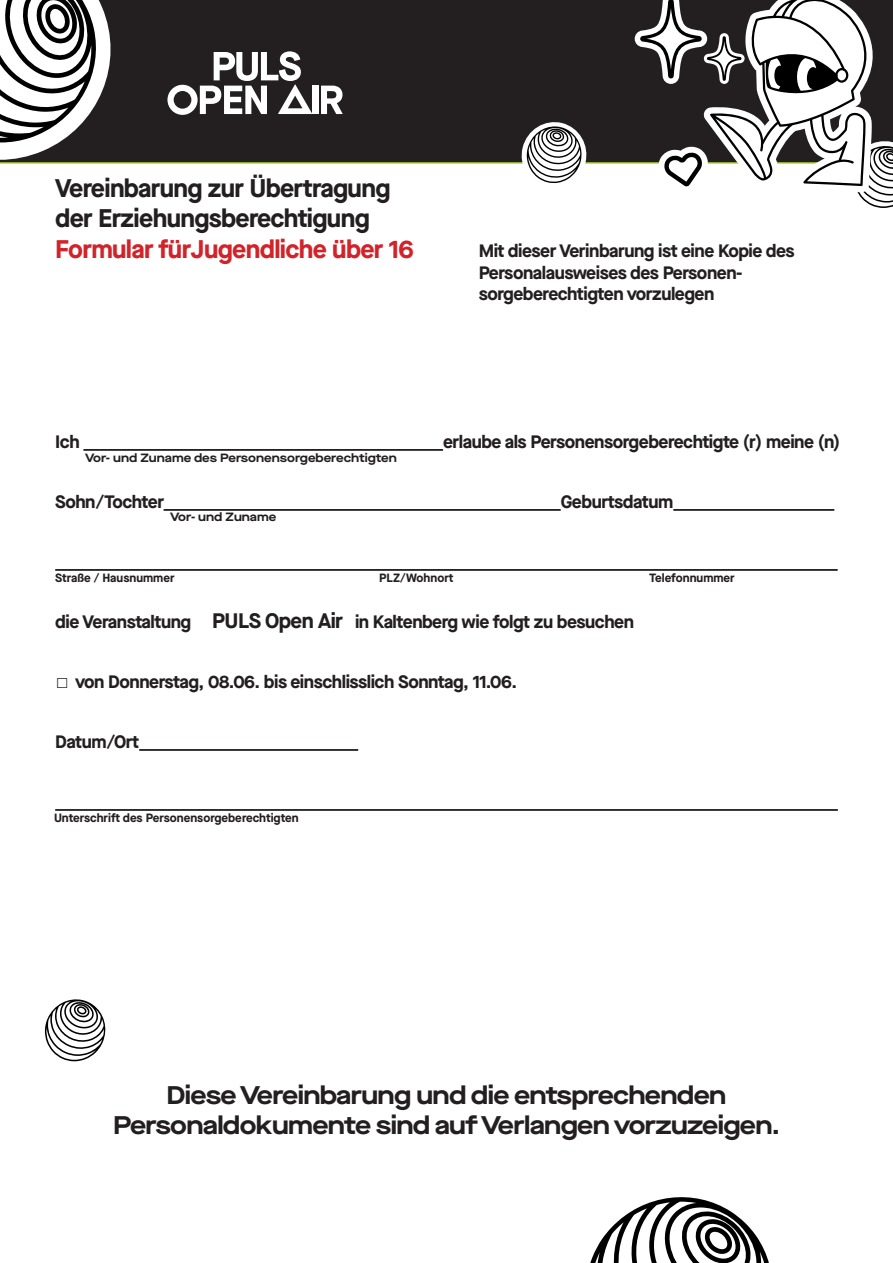
<style>
.page{position:relative;width:893px;height:1263px;background:#fff}
.page>*{position:absolute;margin:0;border:0;box-sizing:border-box;transform-origin:0 0}
.t1{font:700 25.5px "Maison Neue Extended";letter-spacing:-.025em;color:#231f20}
.t2{font:700 25.5px "Maison Neue";letter-spacing:-.025em;color:#231f20}
.t3{font:700 25.5px "Maison Neue";letter-spacing:-.025em;color:#d1232a}
.t4{font:700 18px "Maison Neue";letter-spacing:-.025em;color:#231f20}
.t5{font:700 12px "Maison Neue";color:#231f20}
.t6{font:700 12px "Maison Neue Extended";color:#231f20}
.s1{font-size:21px}
</style>
<div class="page">
<div style="left:126px;top:0;width:509px;height:164px;background:#231f20"></div>
<svg style="left:321px;top:86px;width:22px;height:28px"></svg>
<div style="left:313px;top:86px;width:6px;height:28px;background:#fff"></div>
<svg style="left:167px;top:51px;width:145px;height:64px"></svg>
<svg style="left:518px;top:119px;width:72px;height:64px"></svg>
<svg style="left:0;top:0;width:126px;height:164px"></svg>
<svg style="left:635px;top:0;width:258px;height:208px"></svg>
<svg style="left:44px;top:999px;width:62px;height:63px"></svg>
<svg style="left:590px;top:1197px;width:179px;height:66px"></svg>
<hr style="left:83px;top:449px;width:360px;height:2px;background:#231f20">
<hr style="left:164px;top:509px;width:397px;height:2px;background:#231f20">
<hr style="left:673px;top:509px;width:161px;height:2px;background:#231f20">
<hr style="left:55px;top:569px;width:783px;height:2px;background:#231f20">
<hr style="left:139px;top:749px;width:219px;height:2px;background:#231f20">
<hr style="left:55px;top:809px;width:783px;height:2px;background:#231f20">
<p class="t2" style="left:55px;top:170px;width:337px">Vereinbarung zur Übertragung</p>
<p class="t2" style="left:55px;top:200px;width:316px">der Erziehungsberechtigung</p>
<p class="t3" style="left:55px;top:231px;width:360px">Formular fürJugendliche über 16</p>
<p class="t4" style="left:479px;top:238px;width:317px">Mit dieser Verinbarung ist eine Kopie des</p>
<p class="t4" style="left:479px;top:260px;width:265px">Personalausweises des Personen-</p>
<p class="t4" style="left:479px;top:281px;width:237px">sorgeberechtigten vorzulegen</p>
<p class="t4" style="left:55px;top:429px;width:26px">Ich</p>
<p class="t4" style="left:443px;top:429px;width:399px">erlaube als Personensorgeberechtigte (r) meine (n)</p>
<p class="t6" style="left:85px;top:449px;width:313px">Vor- und Zuname des Personensorgeberechtigten</p>
<p class="t4" style="left:55px;top:489px;width:110px">Sohn/Tochter</p>
<p class="t4" style="left:561px;top:489px;width:114px">Geburtsdatum</p>
<p class="t6" style="left:170px;top:508px;width:108px">Vor- und Zuname</p>
<p class="t5" style="left:55px;top:569px;width:121px">Straße / Hausnummer</p>
<p class="t5" style="left:379px;top:569px;width:76px">PLZ/Wohnort</p>
<p class="t5" style="left:649px;top:569px;width:87px">Telefonnummer</p>
<p class="t4" style="left:55px;top:609px;width:580px">die Veranstaltung <span class="s1">PULS Open Air</span> in Kaltenberg wie folgt zu besuchen</p>
<p class="t4" style="left:55px;top:669px;width:463px">☐ von Donnerstag, 08.06. bis einschlisslich Sonntag, 11.06.</p>
<p class="t4" style="left:55px;top:729px;width:86px">Datum/Ort</p>
<p class="t5" style="left:54px;top:809px;width:246px">Unterschrift des Personensorgeberechtigten</p>
<p class="t1" style="left:167px;top:1076px;width:561px">Diese Vereinbarung und die entsprechenden</p>
<p class="t1" style="left:113px;top:1107px;width:668px">Personaldokumente sind auf Verlangen vorzuzeigen.</p>
</div>
